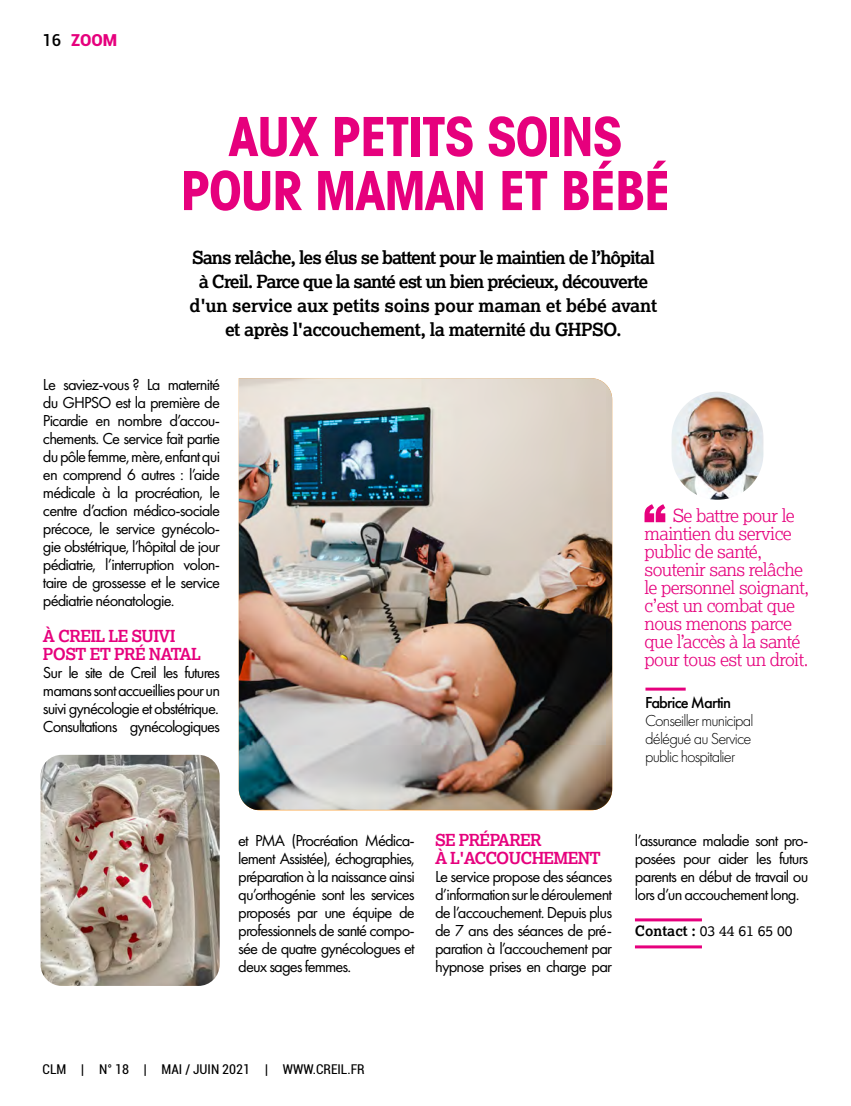
<style>
.page{position:relative;width:851px;height:1106px;background:#fff}
.page>*{position:absolute;margin:0;border:0;box-sizing:border-box;transform-origin:0 0}
.t1{font:700 condensed 54px/54px "Avant Garde";letter-spacing:-.025em;color:#e6007d;text-align:center}
.t2{font:700 18px/24px "Lexia";letter-spacing:-.05em;color:#000;text-align:center}
.t3{font:300 18px/18px "Lexia";letter-spacing:-.03em;color:#e6007d}
.t4{font:16.5px/18px "Futura PT";letter-spacing:-.05em;color:#000;text-align:justify}
.t5{font:700 16.5px/18px "Lexia";letter-spacing:-.04em;color:#e6007d}
.t6{font:300 16.5px/18px "Futura PT";letter-spacing:-.05em;color:#000}
.t7{font:500 16.5px "Futura PT";letter-spacing:-.05em;color:#000}
.t8{font:900 16.5px "Roboto";color:#e6007d}
.t9{font:14.25px "Lexia";color:#000}
.t10{font:condensed 13.5px "Roboto";color:#000}
.s1{font-weight:500;color:#000}
.s2{font-weight:700}
</style>
<div class="page">
<img style="left:239px;top:378px;width:373px;height:432px">
<hr style="left:634px;top:918px;width:67px;height:3px;background:#e6007d">
<hr style="left:634px;top:945px;width:67px;height:3px;background:#e6007d">
<img style="left:40px;top:754px;width:180px;height:231px">
<img style="left:671px;top:392px;width:92px;height:108px;border-radius:46px">
<svg style="left:644px;top:504px;width:21px;height:18px"></svg>
<hr style="left:645px;top:687px;width:40px;height:3px;background:#e6007d">
<p class="t8" style="left:43px;top:29px;width:76px"><span class="s1">16</span> ZOOM</p>
<h1 class="t1" style="left:180px;top:108px;width:492px">AUX PETITS SOINS<br>POUR MAMAN ET BÉBÉ</h1>
<p class="t2" style="left:189px;top:245px;width:469px">Sans relâche, les élus se battent pour le maintien de l’hôpital à Creil. Parce que la santé est un bien précieux, découverte d'un service aux petits soins pour maman et bébé avant et après l'accouchement, la maternité du GHPSO.</p>
<p class="t4" style="left:43px;top:375px;width:179px">Le saviez-vous ? La maternité du GHPSO est la première de Picardie en nombre d’accou&shy;chements. Ce service fait partie du pôle femme, mère, enfant qui en comprend 6 autres : l’aide médicale à la procréation, le centre d’action médico-sociale précoce, le service gynécolo&shy;gie obstétrique, l’hôpital de jour pédiatrie, l’interruption volon&shy;taire de grossesse et le service pédiatrie néonatologie.</p>
<p class="t5" style="left:43px;top:627px;width:159px">À CREIL LE SUIVI<br>POST ET PRÉ NATAL</p>
<p class="t4" style="left:43px;top:663px;width:179px">Sur le site de Creil les futures mamans sont accueillies pour un suivi gynécologie et obstétrique.<br>Consultations gynécologiques</p>
<p class="t3" style="left:644px;top:506px;width:166px;text-indent:28px">Se battre pour le maintien du service public de santé, soutenir sans relâche le personnel soignant, c’est un combat que nous menons parce que l’accès à la santé pour tous est un droit.</p>
<p class="t7" style="left:645px;top:693px;width:87px">Fabrice Martin</p>
<p class="t6" style="left:645px;top:712px;width:110px">Conseiller municipal délégué au Service public hospitalier</p>
<p class="t4" style="left:238px;top:831px;width:178px">et PMA (Procréation Médica&shy;lement Assistée), échographies, préparation à la naissance ainsi qu’orthogénie sont les services proposés par une équipe de professionnels de santé compo&shy;sée de quatre gynécologues et deux sages femmes.</p>
<p class="t5" style="left:435px;top:831px;width:167px">SE PRÉPARER<br>À L'ACCOUCHEMENT</p>
<p class="t4" style="left:435px;top:867px;width:179px">Le service propose des séances d’information sur le déroulement de l’accouchement. Depuis plus de 7 ans des séances de pré&shy;paration à l’accouchement par hypnose prises en charge par</p>
<p class="t4" style="left:634px;top:831px;width:175px">l’assurance maladie sont pro&shy;posées pour aider les futurs parents en début de travail ou lors d’un accouchement long.</p>
<p class="t9" style="left:634px;top:922px;width:159px"><span class="s2">Contact :</span> 03 44 61 65 00</p>
<p class="t10" style="left:43px;top:1059px;width:324px">CLM | N° 18 | MAI / JUIN 2021 | WWW.CREIL.FR</p>
</div>
